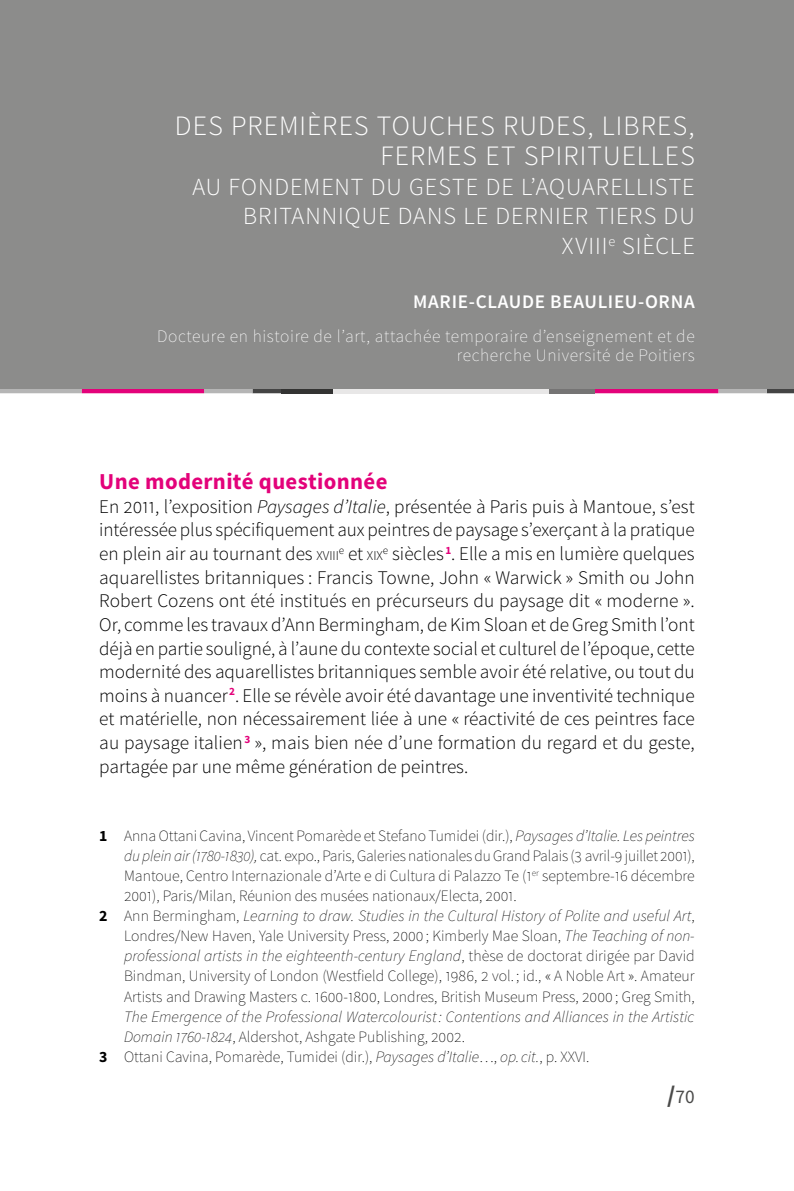
<style>
.page{position:relative;width:794px;height:1191px;background:#fff}
.page>*{position:absolute;margin:0;border:0;box-sizing:border-box;transform-origin:0 0}
.t1{font:300 28px/29.8px "Source Sans Pro";letter-spacing:.04em;color:#fff;text-align:right}
.t2{font:300 24.5px/29.8px "Source Sans Pro";letter-spacing:.04em;color:#fff;text-align:right}
.t3{font:700 22.75px "Source Sans Pro";letter-spacing:.015em;color:#e3027a}
.t4{font:300 19.25px/23.6px "Source Sans Pro";color:#000;text-align:justify}
.t5{font:600 19.25px "Source Sans Pro";letter-spacing:.035em;color:#fff}
.t6{font:19.25px "Source Sans Pro";color:#4a4a49}
.t7{font:200 17.5px/19.2px "Source Sans Pro";letter-spacing:.035em;color:#fff;text-align:right}
.t8{font:200 15.75px "Source Sans Pro";color:#000}
.t9{font:italic 200 15.75px "Source Sans Pro";letter-spacing:.005em;color:#000}
.t10{font:300 13.47px "Source Sans Pro";color:#000}
.s1{font-style:italic}
.s2{font-size:13.47px}
.s3{font-size:19.25px}
.s4{font-weight:700}
.s5{font-weight:700;font-style:normal}
.s6{font-style:normal}
.s7{font-style:inherit}
.s8{font-weight:700;font-size:24.5px}
</style>
<div class="page">
<svg style="left:0;top:388px;width:794px;height:5px"></svg>
<div style="left:549px;top:388px;width:46px;height:5px;background:#757474"></div>
<div style="left:332px;top:388px;width:217px;height:5px;background:#e8e7e7"></div>
<div style="left:281px;top:388px;width:51px;height:5px;background:#333332"></div>
<div style="left:0;top:0;width:794px;height:388px;background:#8c8c8b"></div>
<h1 class="t1" style="left:175px;top:111px;width:521px">DES PREMIÈRES TOUCHES RUDES, LIBRES,<br>FERMES ET SPIRITUELLES</h1>
<p class="t2" style="left:193px;top:172px;width:503px">AU FONDEMENT DU GESTE DE L’AQUARELLISTE<br>BRITANNIQUE DANS LE DERNIER TIERS DU<br>XVIII<sup>e</sup> SIÈCLE</p>
<p class="t5" style="left:413px;top:289px;width:283px">MARIE-CLAUDE BEAULIEU-ORNA</p>
<p class="t7" style="left:157px;top:326px;width:539px">Docteure en histoire de l’art, attachée temporaire d’enseignement et de recherche Université de Poitiers</p>
<p class="t3" style="left:99px;top:467px;width:290px">Une modernité questionnée</p>
<p class="t4" style="left:99px;top:494px;width:597px">En 2011, l’exposition <span class="s1">Paysages d’Italie</span>, présentée à Paris puis à Mantoue, s’est intéressée plus spécifiquement aux peintres de paysage s’exerçant à la pratique en plein air au tournant des <span class="s2">XVIII</span></p>
<p class="t4" style="left:99px;top:542px;width:597px;text-indent:284px"><sup>e</sup> siècles<sup>1</sup>. Elle a mis en lumière quelques aquarellistes britanniques : Francis Towne, John « Warwick » Smith ou John Robert Cozens ont été institués en précurseurs du paysage dit « moderne ».<br>Or, comme les travaux d’Ann Bermingham, de Kim Sloan et de Greg Smith l’ont déjà en partie souligné, à l’aune du contexte social et culturel de l’époque, cette modernité des aquarellistes britanniques semble avoir été relative, ou tout du moins à nuancer<sup>2</sup>. Elle se révèle avoir été davantage une inventivité technique et matérielle, non nécessairement liée à une « réactivité de ces peintres face au paysage italien<sup>3</sup> », mais bien née d’une formation du regard et du geste, partagée par une même génération de peintres.</p>
<p class="t10" style="left:339px;top:547px;width:46px"><sup>e</sup> <span class="s3">et</span> XIX</p>
<p class="t8" style="left:99px;top:825px;width:597px"><span class="s4">1</span> Anna Ottani Cavina, Vincent Pomarède et Stefano Tumidei (dir.), <span class="s1">Paysages d’Italie. Les peintres</span></p>
<p class="t8" style="left:124px;top:846px;width:572px"><span class="s1">du plein air (1780-1830),</span> cat. expo., Paris, Galeries nationales du Grand Palais (3 avril-9 juillet 2001),</p>
<p class="t8" style="left:124px;top:866px;width:572px">Mantoue, Centro Internazionale d’Arte e di Cultura di Palazzo Te (1<sup>er</sup> septembre-16 décembre</p>
<p class="t8" style="left:124px;top:886px;width:394px">2001), Paris/Milan, Réunion des musées nationaux/Electa, 2001.</p>
<p class="t9" style="left:99px;top:906px;width:597px"><span class="s5">2</span> <span class="s6">Ann Bermingham,</span> Learning to draw. Studies in the Cultural History of Polite and useful Art<span class="s6">,</span></p>
<p class="t8" style="left:124px;top:926px;width:572px">Londres/New Haven, Yale University Press, 2000; Kimberly Mae Sloan, <span class="s1">The Teaching of non-</span></p>
<p class="t9" style="left:124px;top:946px;width:572px">professional artists in the eighteenth-century England<span class="s6">, thèse de doctorat dirigée par David</span></p>
<p class="t8" style="left:124px;top:966px;width:572px">Bindman, University of London (Westfield College), 1986, 2 vol. ; id., « A Noble Art ». Amateur</p>
<p class="t8" style="left:124px;top:986px;width:572px">Artists and Drawing Masters c. 1600-1800, Londres, British Museum Press, 2000; Greg Smith,</p>
<p class="t9" style="left:124px;top:1007px;width:571px">The Emergence of the Professional Watercolourist : Contentions and Alliances in the Artistic</p>
<p class="t8" style="left:124px;top:1027px;width:342px"><span class="s1">Domain 1760-1824</span>, Aldershot, Ashgate Publishing, 2002.</p>
<p class="t8" style="left:99px;top:1047px;width:491px"><span class="s4">3</span> Ottani Cavina, Pomarède, Tumidei (dir.), <span class="s1">Paysages d’Italie</span>…, <span class="s1">op. cit.</span>, p. <span class="s7">XXVI.</span></p>
<p class="t6" style="left:667px;top:1084px;width:29px"><span class="s8">/</span>70</p>
</div>
